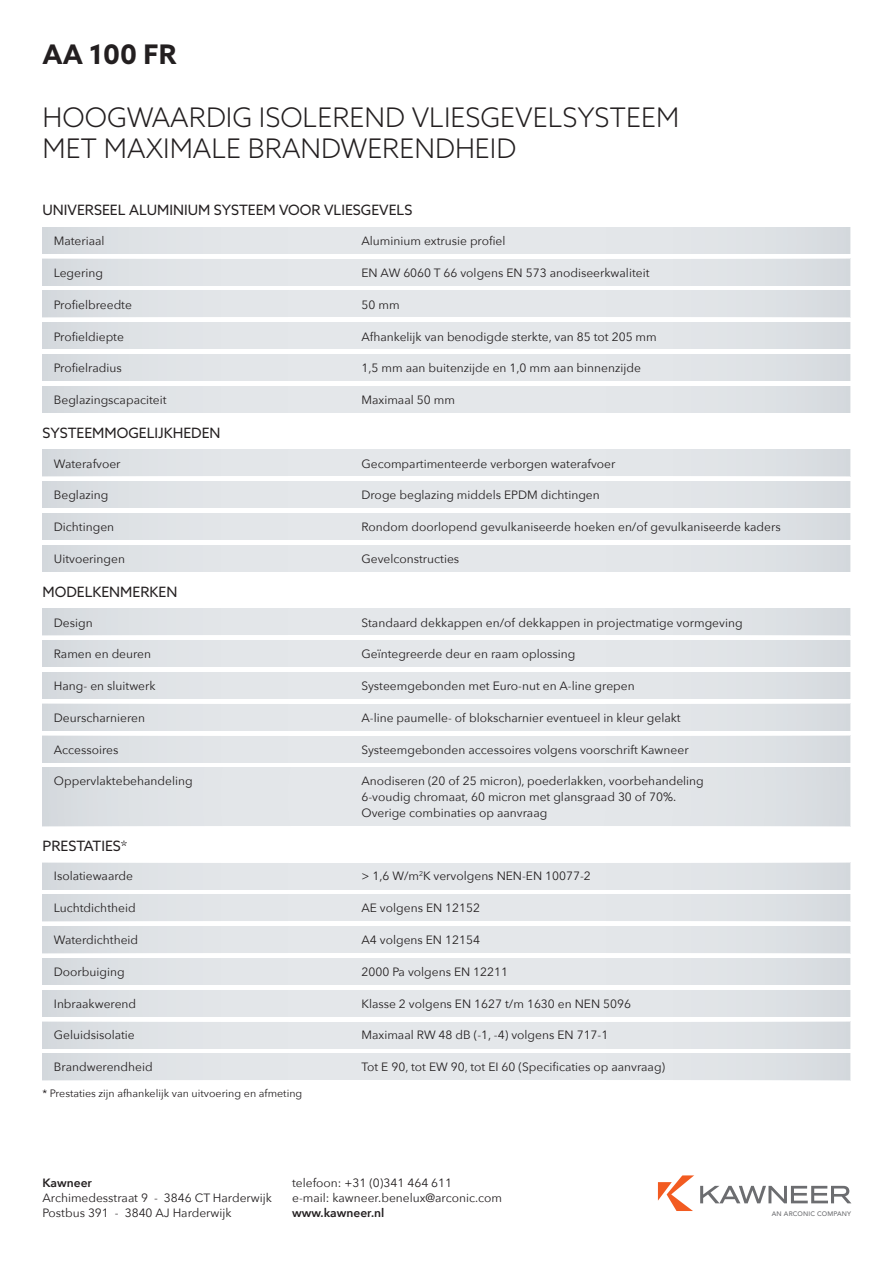
<style>
.page{position:relative;width:893px;height:1263px;background:#fff}
.page>*{position:absolute;margin:0;border:0;box-sizing:border-box;transform-origin:0 0}
.t1{font:300 27px "Azo Sans";color:#231f20}
.t2{font:700 27px "Azo Sans";color:#231f20}
.t3{font:14.25px "Azo Sans";color:#231f20}
.t4{font:12px "Avenir Next";color:#231f20}
.t5{font:600 12px "Avenir Next";color:#231f20}
.t6{font:10.65px "Avenir Next";color:#231f20}
.t7{font:500 6.45px "Avenir";letter-spacing:.025em;color:#6c6d70}
</style>
<div class="page">
<svg style="left:658px;top:1175px;width:36px;height:36px"></svg>
<svg style="left:700px;top:1186px;width:151px;height:17px"></svg>
<div style="left:43px;top:227px;width:807px;height:27px;background:#e3e6e9"></div>
<div style="left:43px;top:450px;width:807px;height:26px;background:#e3e6e9"></div>
<div style="left:43px;top:259px;width:807px;height:26px;background:#e3e6e9"></div>
<div style="left:43px;top:291px;width:807px;height:26px;background:#e3e6e9"></div>
<div style="left:43px;top:322px;width:807px;height:27px;background:#e3e6e9"></div>
<div style="left:43px;top:354px;width:807px;height:27px;background:#e3e6e9"></div>
<div style="left:43px;top:386px;width:807px;height:27px;background:#e3e6e9"></div>
<div style="left:43px;top:481px;width:807px;height:27px;background:#e3e6e9"></div>
<div style="left:43px;top:513px;width:807px;height:27px;background:#e3e6e9"></div>
<div style="left:43px;top:545px;width:807px;height:26px;background:#e3e6e9"></div>
<div style="left:43px;top:609px;width:807px;height:26px;background:#e3e6e9"></div>
<div style="left:43px;top:640px;width:807px;height:27px;background:#e3e6e9"></div>
<div style="left:43px;top:672px;width:807px;height:27px;background:#e3e6e9"></div>
<div style="left:43px;top:704px;width:807px;height:26px;background:#e3e6e9"></div>
<div style="left:43px;top:736px;width:807px;height:26px;background:#e3e6e9"></div>
<div style="left:43px;top:767px;width:807px;height:59px;background:#e3e6e9"></div>
<div style="left:43px;top:863px;width:807px;height:26px;background:#e3e6e9"></div>
<div style="left:43px;top:895px;width:807px;height:26px;background:#e3e6e9"></div>
<div style="left:43px;top:926px;width:807px;height:27px;background:#e3e6e9"></div>
<div style="left:43px;top:958px;width:807px;height:27px;background:#e3e6e9"></div>
<div style="left:43px;top:990px;width:807px;height:26px;background:#e3e6e9"></div>
<div style="left:43px;top:1022px;width:807px;height:26px;background:#e3e6e9"></div>
<div style="left:43px;top:1054px;width:807px;height:26px;background:#e3e6e9"></div>
<p class="t2" style="left:43px;top:36px;width:135px">AA 100 FR</p>
<p class="t1" style="left:43px;top:100px;width:638px">HOOGWAARDIG ISOLEREND VLIESGEVELSYSTEEM</p>
<p class="t1" style="left:43px;top:131px;width:475px">MET MAXIMALE BRANDWERENDHEID</p>
<p class="t3" style="left:43px;top:201px;width:371px">UNIVERSEEL ALUMINIUM SYSTEEM VOOR VLIESGEVELS</p>
<p class="t4" style="left:54px;top:231px;width:52px">Materiaal</p>
<p class="t4" style="left:361px;top:231px;width:146px">Aluminium extrusie profiel</p>
<p class="t4" style="left:54px;top:263px;width:51px">Legering</p>
<p class="t4" style="left:361px;top:263px;width:290px">EN AW 6060 T 66 volgens EN 573 anodiseerkwaliteit</p>
<p class="t4" style="left:54px;top:294px;width:80px">Profielbreedte</p>
<p class="t4" style="left:361px;top:294px;width:40px">50 mm</p>
<p class="t4" style="left:54px;top:326px;width:72px">Profieldiepte</p>
<p class="t4" style="left:361px;top:326px;width:297px">Afhankelijk van benodigde sterkte, van 85 tot 205 mm</p>
<p class="t4" style="left:54px;top:358px;width:69px">Profielradius</p>
<p class="t4" style="left:361px;top:358px;width:281px">1,5 mm aan buitenzijde en 1,0 mm aan binnenzijde</p>
<p class="t4" style="left:54px;top:390px;width:114px">Beglazingscapaciteit</p>
<p class="t4" style="left:361px;top:390px;width:95px">Maximaal 50 mm</p>
<p class="t3" style="left:43px;top:423px;width:180px">SYSTEEMMOGELIJKHEDEN</p>
<p class="t4" style="left:54px;top:453px;width:68px">Waterafvoer</p>
<p class="t4" style="left:361px;top:453px;width:255px">Gecompartimenteerde verborgen waterafvoer</p>
<p class="t4" style="left:54px;top:485px;width:56px">Beglazing</p>
<p class="t4" style="left:361px;top:485px;width:240px">Droge beglazing middels EPDM dichtingen</p>
<p class="t4" style="left:54px;top:517px;width:62px">Dichtingen</p>
<p class="t4" style="left:361px;top:517px;width:421px">Rondom doorlopend gevulkaniseerde hoeken en/of gevulkaniseerde kaders</p>
<p class="t4" style="left:54px;top:549px;width:73px">Uitvoeringen</p>
<p class="t4" style="left:361px;top:549px;width:99px">Gevelconstructies</p>
<p class="t3" style="left:43px;top:582px;width:136px">MODELKENMERKEN</p>
<p class="t4" style="left:54px;top:612px;width:40px">Design</p>
<p class="t4" style="left:361px;top:612px;width:383px">Standaard dekkappen en/of dekkappen in projectmatige vormgeving</p>
<p class="t4" style="left:54px;top:644px;width:99px">Ramen en deuren</p>
<p class="t4" style="left:361px;top:644px;width:215px">Geïntegreerde deur en raam oplossing</p>
<p class="t4" style="left:54px;top:676px;width:103px">Hang- en sluitwerk</p>
<p class="t4" style="left:361px;top:676px;width:275px">Systeemgebonden met Euro-nut en A-line grepen</p>
<p class="t4" style="left:54px;top:707px;width:93px">Deurscharnieren</p>
<p class="t4" style="left:361px;top:707px;width:321px">A-line paumelle- of blokscharnier eventueel in kleur gelakt</p>
<p class="t4" style="left:54px;top:739px;width:66px">Accessoires</p>
<p class="t4" style="left:361px;top:739px;width:329px">Systeemgebonden accessoires volgens voorschrift Kawneer</p>
<p class="t4" style="left:54px;top:771px;width:140px">Oppervlaktebehandeling</p>
<p class="t4" style="left:361px;top:771px;width:344px">Anodiseren (20 of 25 micron), poederlakken, voorbehandeling</p>
<p class="t4" style="left:361px;top:787px;width:316px">6-voudig chromaat, 60 micron met glansgraad 30 of 70%.</p>
<p class="t4" style="left:361px;top:803px;width:187px">Overige combinaties op aanvraag</p>
<p class="t3" style="left:43px;top:837px;width:86px">PRESTATIES*</p>
<p class="t4" style="left:54px;top:866px;width:81px">Isolatiewaarde</p>
<p class="t4" style="left:361px;top:866px;width:231px">&gt; 1,6 W/m<sup>2</sup>K vervolgens NEN-EN 10077-2</p>
<p class="t4" style="left:54px;top:898px;width:83px">Luchtdichtheid</p>
<p class="t4" style="left:361px;top:898px;width:120px">AE volgens EN 12152</p>
<p class="t4" style="left:54px;top:930px;width:86px">Waterdichtheid</p>
<p class="t4" style="left:361px;top:930px;width:120px">A4 volgens EN 12154</p>
<p class="t4" style="left:54px;top:961px;width:72px">Doorbuiging</p>
<p class="t4" style="left:361px;top:961px;width:148px">2000 Pa volgens EN 12211</p>
<p class="t4" style="left:54px;top:993px;width:84px">Inbraakwerend</p>
<p class="t4" style="left:361px;top:993px;width:271px">Klasse 2 volgens EN 1627 t/m 1630 en NEN 5096</p>
<p class="t4" style="left:54px;top:1025px;width:82px">Geluidsisolatie</p>
<p class="t4" style="left:361px;top:1025px;width:248px">Maximaal RW 48 dB (-1, -4) volgens EN 717-1</p>
<p class="t4" style="left:54px;top:1057px;width:100px">Brandwerendheid</p>
<p class="t4" style="left:361px;top:1057px;width:305px">Tot E 90, tot EW 90, tot EI 60 (Specificaties op aanvraag)</p>
<p class="t6" style="left:43px;top:1084px;width:261px">* Prestaties zijn afhankelijk van uitvoering en afmeting</p>
<p class="t5" style="left:43px;top:1172px;width:51px">Kawneer</p>
<p class="t4" style="left:43px;top:1188px;width:231px">Archimedesstraat 9 - 3846 CT Harderwijk</p>
<p class="t4" style="left:43px;top:1203px;width:191px">Postbus 391 - 3840 AJ Harderwijk</p>
<p class="t4" style="left:292px;top:1173px;width:162px">telefoon: +31 (0)341 464 611</p>
<p class="t4" style="left:292px;top:1188px;width:211px">e-mail: kawneer.benelux@arconic.com</p>
<p class="t5" style="left:292px;top:1202px;width:94px">www.kawneer.nl</p>
<p class="t7" style="left:772px;top:1208px;width:81px">AN ARCONIC COMPANY</p>
</div>
